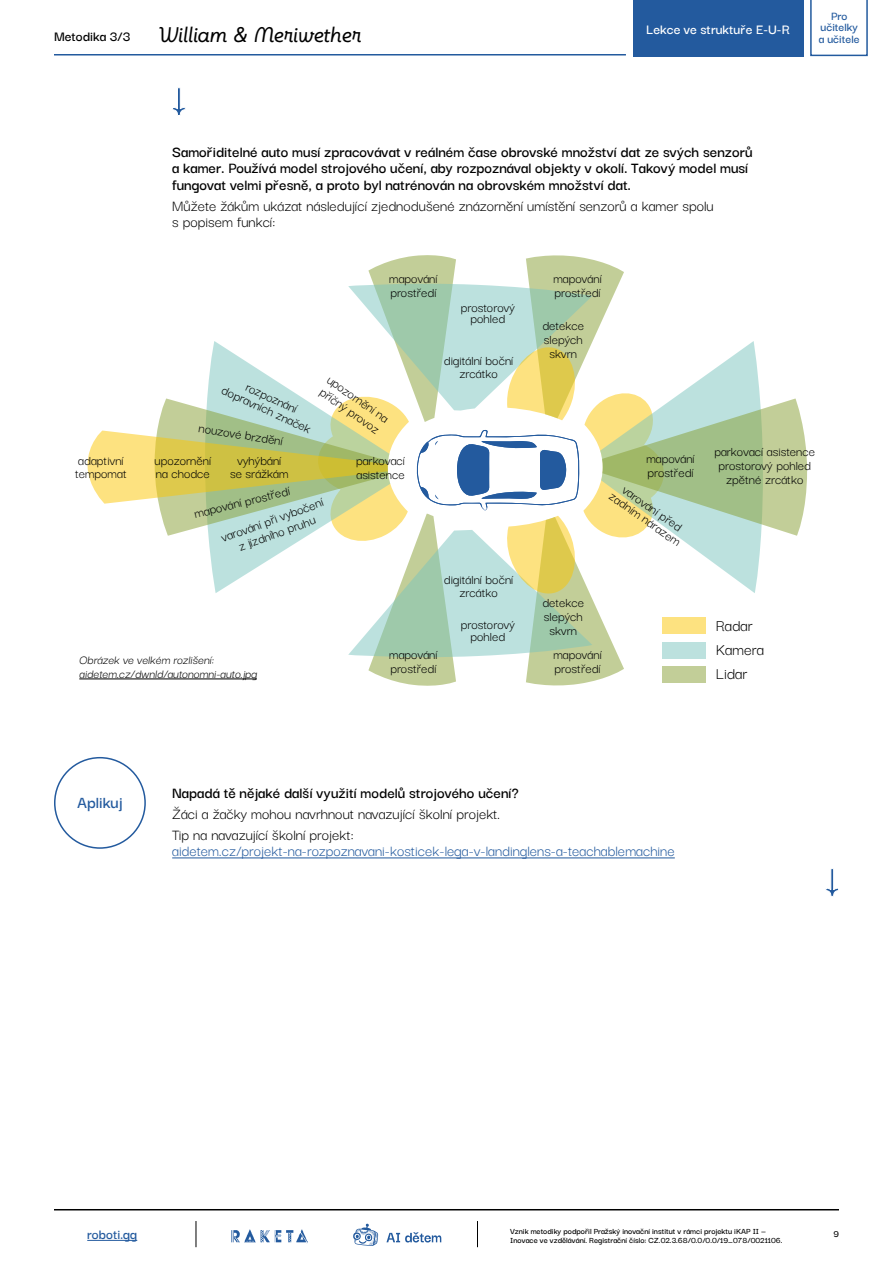
<style>
.page{position:relative;width:893px;height:1263px;background:#fff}
.page>*{position:absolute;margin:0;border:0;box-sizing:border-box;transform-origin:0 0}
.t1{font:21px "Integrascript";color:#000}
.t2{font:600 18px "Darker Grotesque";color:#235a9e}
.t3{font:17.4px/24px "Darker Grotesque";color:#000}
.t4{font:600 16.5px/16.5px "Darker Grotesque";color:#000}
.t5{font:16.5px/16.5px "Darker Grotesque";color:#000}
.t6{font:16.5px "Darker Grotesque";color:#235a9e}
.t7{font:600 15px "Darker Grotesque";color:#fff}
.t8{font:600 15px "Darker Grotesque";color:#000}
.t9{font:600 15px "Darker Grotesque";color:#235a9e}
.t10{font:14.25px/14.1px "Darker Grotesque";color:#000;text-align:center}
.t11{font:13.2px/13.2px "Darker Grotesque";color:#000}
.t12{font:600 12.9px/11.4px "Darker Grotesque";color:#235a9e;text-align:center}
.t13{font:600 10.5px "Darker Grotesque";color:#000}
.t14{font:600 9px/9px "Darker Grotesque";color:#000}
</style>
<div class="page">
<hr style="left:54px;top:1209px;width:785px;height:1px;background:#000">
<hr style="left:54px;top:54px;width:572px;height:2px;background:#235a9e">
<hr style="left:87px;top:1240px;width:50px;height:1px;background:#235a9e">
<svg style="left:196px;top:1221px;width:1px;height:26px"></svg>
<svg style="left:477px;top:1221px;width:1px;height:26px"></svg>
<div style="left:633px;top:0;width:170px;height:56px;background:#235a9e"></div>
<svg style="left:810px;top:0;width:58px;height:56px"></svg>
<img style="left:232px;top:1230px;width:76px;height:13px">
<svg style="left:386px;top:1232px;width:55px;height:10px"></svg>
<svg style="left:353px;top:1224px;width:25px;height:22px"></svg>
<svg style="left:88px;top:255px;width:719px;height:431px"></svg>
<div style="left:662px;top:617px;width:43px;height:17px;background:#fde280"></div>
<div style="left:662px;top:642px;width:43px;height:16px;background:#bce1de"></div>
<div style="left:662px;top:666px;width:43px;height:16px;background:#c2ce98"></div>
<hr style="left:79px;top:679px;width:178px;height:1px;background:#000">
<svg style="left:173px;top:87px;width:13px;height:28px"></svg>
<svg style="left:826px;top:868px;width:13px;height:29px"></svg>
<hr style="left:172px;top:857px;width:503px;height:1px;background:#235a9e">
<div style="left:54px;top:757px;width:92px;height:92px;border:2px solid #235a9e;border-radius:50%"></div>
<p class="t8" style="left:54px;top:25px;width:78px">Metodika 3/3</p>
<h1 class="t1" style="left:158px;top:21px;width:205px">William &amp; Meriwether</h1>
<p class="t7" style="left:646px;top:18px;width:145px">Lekce ve struktuře E-U-R</p>
<p class="t12" style="left:819px;top:9px;width:42px">Pro učitelky a učitele</p>
<p class="t4" style="left:172px;top:142px;width:582px">Samořiditelné auto musí zpracovávat v reálném čase obrovské množství dat ze svých senzorů a kamer. Používá model strojového učení, aby rozpoznával objekty v okolí. Takový model musí fungovat velmi přesně, a proto byl natrénován na obrovském množství dat.</p>
<p class="t5" style="left:172px;top:196px;width:543px">Můžete žákům ukázat následující zjednodušené znázornění umístění senzorů a kamer spolu s popisem funkcí:</p>
<p class="t10" style="left:389px;top:271px;width:50px;text-align:left">mapování prostředí</p>
<p class="t10" style="left:461px;top:301px;width:56px;line-height:11.1px">prostorový pohled</p>
<p class="t10" style="left:250px;top:379px;width:57px;rotate:25deg">rozpoznání</p>
<p class="t10" style="left:333px;top:371px;width:74px;text-align:left;rotate:35deg">upozornění na příčný provoz</p>
<p class="t10" style="left:226px;top:381px;width:98px;rotate:25deg">dopravních značek</p>
<p class="t10" style="left:200px;top:420px;width:87px;rotate:9deg">nouzové brzdění</p>
<p class="t10" style="left:155px;top:453px;width:58px;line-height:12.8px;text-align:left">upozornění na chodce</p>
<p class="t10" style="left:75px;top:453px;width:53px;line-height:12.8px;text-align:left">adaptivní tempomat</p>
<p class="t10" style="left:230px;top:453px;width:60px;line-height:12.8px">vyhýbání se srážkám</p>
<p class="t10" style="left:193px;top:505px;width:99px;rotate:-13deg">mapování prostředí</p>
<p class="t10" style="left:219px;top:530px;width:109px;rotate:-20deg">varování při vybočení z jízdního pruhu</p>
<p class="t10" style="left:356px;top:453px;width:51px;text-align:left">parkovací asistence</p>
<p class="t10" style="left:444px;top:353px;width:71px;line-height:12.8px">digitální boční zrcátko</p>
<p class="t10" style="left:444px;top:573px;width:71px;line-height:12.8px">digitální boční zrcátko</p>
<p class="t10" style="left:461px;top:618px;width:56px;line-height:11.1px">prostorový pohled</p>
<p class="t11" style="left:79px;top:653px;width:182px">Obrázek ve velkém rozlišení: aidetem.cz/dwnld/autonomni-auto.jpg</p>
<p class="t10" style="left:389px;top:647px;width:50px;text-align:left">mapování prostředí</p>
<p class="t10" style="left:553px;top:271px;width:50px;text-align:left">mapování prostředí</p>
<p class="t10" style="left:542px;top:317px;width:43px">detekce slepých skvrn</p>
<p class="t10" style="left:646px;top:450px;width:50px;text-align:left">mapování prostředí</p>
<p class="t10" style="left:714px;top:443px;width:102px">parkovací asistence prostorový pohled zpětné zrcátko</p>
<p class="t10" style="left:622px;top:478px;width:85px;line-height:12.8px;rotate:35deg">varování před zadním nárazem</p>
<p class="t10" style="left:542px;top:594px;width:43px">detekce slepých skvrn</p>
<p class="t10" style="left:553px;top:647px;width:50px;text-align:left">mapování prostředí</p>
<p class="t3" style="left:716px;top:612px;width:50px">Radar<br>Kamera<br>Lidar</p>
<p class="t2" style="left:77px;top:789px;width:47px">Aplikuj</p>
<p class="t4" style="left:172px;top:784px;width:348px">Napadá tě nějaké další využití modelů strojového učení?</p>
<p class="t5" style="left:172px;top:802px;width:329px;line-height:20.7px">Žáci a žačky mohou navrhnout navazující školní projekt.<br>Tip na navazující školní projekt:</p>
<p class="t6" style="left:172px;top:839px;width:504px">aidetem.cz/projekt-na-rozpoznavani-kosticek-lega-v-landinglens-a-teachablemachine</p>
<p class="t9" style="left:87px;top:1223px;width:52px">roboti.gg</p>
<p class="t14" style="left:510px;top:1226px;width:274px">Vznik metodiky podpořil Pražský inovační institut v rámci projektu iKAP II —<br>Inovace ve vzdělávání. Registrační číslo: CZ.02.3.68/0.0/0.0/19_078/0021106.</p>
<p class="t13" style="left:833px;top:1226px;width:7px">9</p>
</div>
